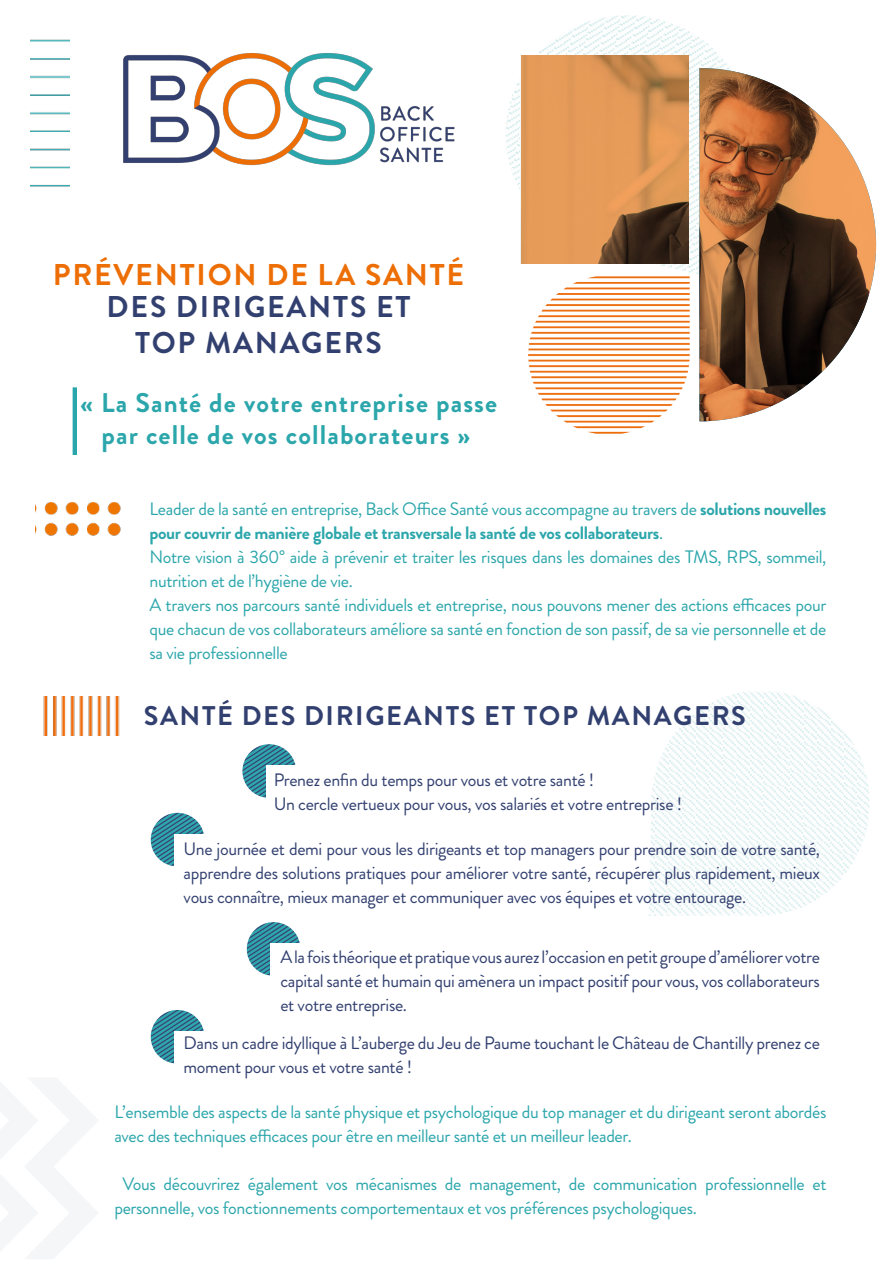
<style>
.page{position:relative;width:893px;height:1263px;background:#fff}
.page>*{position:absolute;margin:0;border:0;box-sizing:border-box;transform-origin:0 0}
.t1{font:700 30px/36px "Brandon Grotesque";letter-spacing:.06em;color:#324070;text-align:center}
.t2{font:700 30px "Brandon Grotesque";letter-spacing:.06em;color:#ed6e05}
.t3{font:700 27px "Brandon Grotesque";letter-spacing:.04em;color:#2ba6ab}
.t4{font:700 27px "Brandon Grotesque";letter-spacing:.06em;color:#324070}
.t5{font:18px/24px "Brandon Grotesque";letter-spacing:-.02em;color:#2ba6ab}
.t6{font:18px/24px "Brandon Grotesque";letter-spacing:-.02em;color:#324070;text-align:justify}
.t7{font:700 18px/24px "Brandon Grotesque";letter-spacing:-.02em;color:#2ba6ab}
.s1{font-weight:400}
</style>
<div class="page">
<svg style="left:649px;top:691px;width:221px;height:225px"></svg>
<img style="left:36px;top:502px;width:85px;height:34px">
<img style="left:123px;top:53px;width:332px;height:113px">
<img style="left:31px;top:39px;width:39px;height:148px">
<img style="left:43px;top:696px;width:77px;height:39px">
<svg style="left:242px;top:744px;width:54px;height:54px"></svg>
<div style="left:266px;top:766px;width:38px;height:32px;background:#fff"></div>
<svg style="left:150px;top:813px;width:54px;height:54px"></svg>
<div style="left:174px;top:834px;width:39px;height:32px;background:#fff"></div>
<svg style="left:246px;top:922px;width:54px;height:54px"></svg>
<div style="left:270px;top:943px;width:39px;height:33px;background:#fff"></div>
<svg style="left:150px;top:1010px;width:54px;height:54px"></svg>
<div style="left:174px;top:1031px;width:39px;height:33px;background:#fff"></div>
<svg style="left:505px;top:15px;width:225px;height:264px"></svg>
<img style="left:528px;top:275px;width:161px;height:159px">
<hr style="left:73px;top:387px;width:3px;height:68px;background:#28a6ab">
<svg style="left:699px;top:68px;width:177px;height:353px"></svg>
<svg style="left:521px;top:55px;width:167px;height:209px;background:#cb894f"></svg>
<p class="t2" style="left:53px;top:254px;width:413px">PRÉVENTION DE LA SANTÉ</p>
<p class="t1" style="left:107px;top:289px;width:305px">DES DIRIGEANTS ET<br>TOP MANAGERS</p>
<p class="t3" style="left:80px;top:383px;width:418px">« La Santé de votre entreprise passe</p>
<p class="t3" style="left:102px;top:416px;width:370px">par celle de vos collaborateurs »</p>
<p class="t7" style="left:149px;top:497px;width:678px"><span class="s1">Leader de la santé en entreprise, Back Office Santé vous accompagne au travers de</span> solutions nouvelles pour couvrir de manière globale et transversale la santé de vos collaborateurs<span class="s1">.</span></p>
<p class="t5" style="left:149px;top:545px;width:678px">Notre vision à 360° aide à prévenir et traiter les risques dans les domaines des TMS, RPS, sommeil, nutrition et de l’hygiène de vie.</p>
<p class="t5" style="left:149px;top:593px;width:678px;text-align:justify">A travers nos parcours santé individuels et entreprise, nous pouvons mener des actions efficaces pour que chacun de vos collaborateurs améliore sa santé en fonction de son passif, de sa vie personnelle et de sa vie professionnelle</p>
<p class="t4" style="left:144px;top:697px;width:604px">SANTÉ DES DIRIGEANTS ET TOP MANAGERS</p>
<p class="t6" style="left:274px;top:768px;width:322px">Prenez enfin du temps pour vous et votre santé !</p>
<p class="t6" style="left:274px;top:792px;width:410px">Un cercle vertueux pour vous, vos salariés et votre entreprise !</p>
<p class="t6" style="left:184px;top:837px;width:638px">Une journée et demi pour vous les dirigeants et top managers pour prendre soin de votre santé, apprendre des solutions pratiques pour améliorer votre santé, récupérer plus rapidement, mieux vous connaître, mieux manager et communiquer avec vos équipes et votre entourage.</p>
<p class="t6" style="left:280px;top:945px;width:541px">A la fois théorique et pratique vous aurez l’occasion en petit groupe d’améliorer votre capital santé et humain qui amènera un impact positif pour vous, vos collaborateurs et votre entreprise.</p>
<p class="t6" style="left:184px;top:1031px;width:638px">Dans un cadre idyllique à L’auberge du Jeu de Paume touchant le Château de Chantilly prenez ce moment pour vous et votre santé !</p>
<p class="t5" style="left:114px;top:1100px;width:714px">L’ensemble des aspects de la santé physique et psychologique du top manager et du dirigeant seront abordés avec des techniques efficaces pour être en meilleur santé et un meilleur leader.</p>
<p class="t5" style="left:114px;top:1172px;width:714px;text-indent:8px">Vous découvrirez également vos mécanismes de management, de communication professionnelle et personnelle, vos fonctionnements comportementaux et vos préférences psychologiques.</p>
</div>
